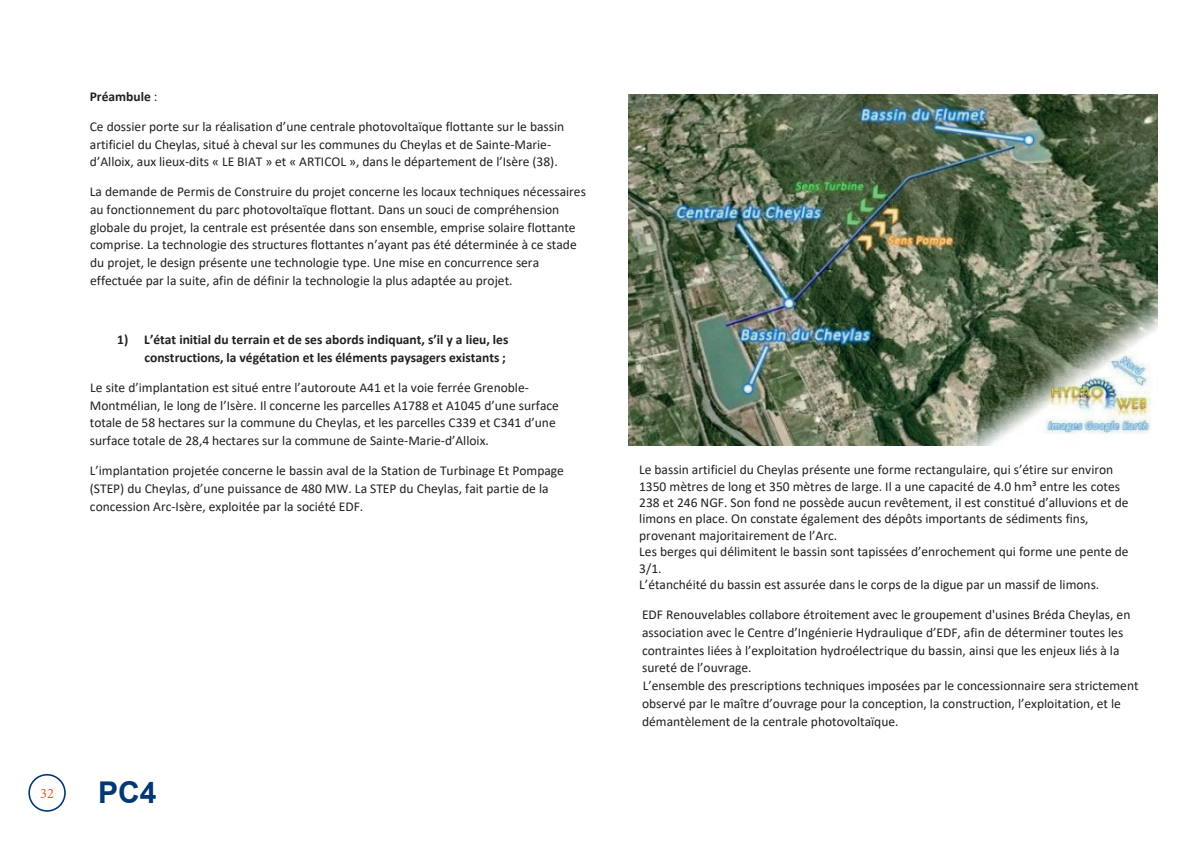
<style>
.page{position:relative;width:1191px;height:842px;background:#fff}
.page>*{position:absolute;margin:0;border:0;box-sizing:border-box;transform-origin:0 0}
.t1{font:700 30px "Arial";color:#013874}
.t2{font:14.4px "Minion Pro";color:#f15921}
.t3{font:13.5px/17.8px "Calibri";color:#231f20}
.t4{font:700 13.5px/17.6px "Calibri";color:#231f20;text-align:right}
.s1{font-weight:400}
</style>
<div class="page">
<div style="left:28px;top:774px;width:38px;height:38px;border:2px solid #013874;border-radius:50%"></div>
<img style="left:628px;top:95px;width:529px;height:351px">
<p class="t4" style="left:90px;top:87px;width:69px">Préambule <span class="s1">:</span></p>
<p class="t3" style="left:90px;top:117px;width:476px">Ce dossier porte sur la réalisation d’une centrale photovoltaïque flottante sur le bassin artificiel du Cheylas, situé à cheval sur les communes du Cheylas et de Sainte‐Marie‐ d’Alloix, aux lieux‐dits « LE BIAT » et « ARTICOL », dans le département de l’Isère (38).</p>
<p class="t3" style="left:90px;top:182px;width:497px">La demande de Permis de Construire du projet concerne les locaux techniques nécessaires au fonctionnement du parc photovoltaïque flottant. Dans un souci de compréhension globale du projet, la centrale est présentée dans son ensemble, emprise solaire flottante comprise. La technologie des structures flottantes n’ayant pas été déterminée à ce stade du projet, le design présente une technologie type. Une mise en concurrence sera effectuée par la suite, afin de définir la technologie la plus adaptée au projet.</p>
<p class="t4" style="left:117px;top:331px;width:392px">1) L’état initial du terrain et de ses abords indiquant, s’il y a lieu, les constructions, la végétation et les éléments paysagers existants ;</p>
<p class="t3" style="left:90px;top:378px;width:470px">Le site d’implantation est situé entre l’autoroute A41 et la voie ferrée Grenoble‐ Montmélian, le long de l’Isère. Il concerne les parcelles A1788 et A1045 d’une surface totale de 58 hectares sur la commune du Cheylas, et les parcelles C339 et C341 d’une surface totale de 28,4 hectares sur la commune de Sainte‐Marie‐d’Alloix.</p>
<p class="t3" style="left:90px;top:461px;width:476px">L’implantation projetée concerne le bassin aval de la Station de Turbinage Et Pompage (STEP) du Cheylas, d’une puissance de 480 MW. La STEP du Cheylas, fait partie de la concession Arc‐Isère, exploitée par la société EDF.</p>
<p class="t3" style="left:639px;top:461px;width:491px;line-height:16.5px">Le bassin artificiel du Cheylas présente une forme rectangulaire, qui s’étire sur environ 1350 mètres de long et 350 mètres de large. Il a une capacité de 4.0 hm³ entre les cotes 238 et 246 NGF. Son fond ne possède aucun revêtement, il est constitué d’alluvions et de limons en place. On constate également des dépôts importants de sédiments fins, provenant majoritairement de l’Arc.<br>Les berges qui délimitent le bassin sont tapissées d’enrochement qui forme une pente de 3/1.<br>L’étanchéité du bassin est assurée dans le corps de la digue par un massif de limons.</p>
<p class="t3" style="left:642px;top:605px;width:498px">EDF Renouvelables collabore étroitement avec le groupement d'usines Bréda Cheylas, en association avec le Centre d’Ingénierie Hydraulique d’EDF, afin de déterminer toutes les contraintes liées à l’exploitation hydroélectrique du bassin, ainsi que les enjeux liés à la sureté de l’ouvrage.<br>L’ensemble des prescriptions techniques imposées par le concessionnaire sera strictement observé par le maître d’ouvrage pour la conception, la construction, l’exploitation, et le démantèlement de la centrale photovoltaïque.</p>
<p class="t2" style="left:40px;top:784px;width:15px">32</p>
<h1 class="t1" style="left:98px;top:771px;width:60px">PC4</h1>
</div>
